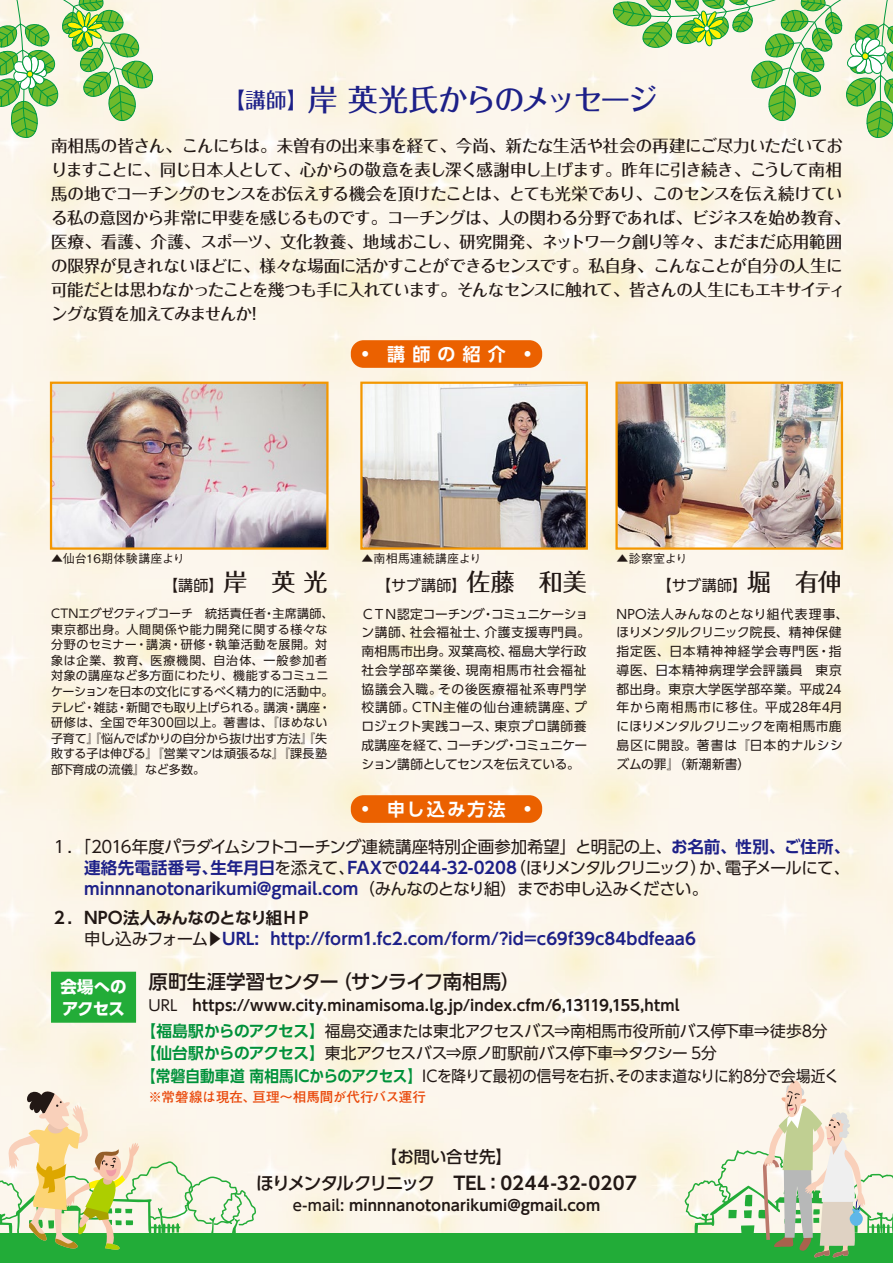
<style>
.page{position:relative;width:893px;height:1263px;background:#fff}
.page>*{position:absolute;margin:0;border:0;box-sizing:border-box;transform-origin:0 0}
.t1{font:500 30px "Folk Pro";letter-spacing:-.065em;color:#1d2088}
.t2{font:500 19.5px "UD Shin Go Pro";letter-spacing:-.03em;color:#221815}
.t3{font:700 18px "UD Shin Go Pro De";letter-spacing:.005em;color:#221815}
.t4{font:700 18px "UD Shin Go Pro De";letter-spacing:.155em;color:#fff}
.t5{font:500 16.5px/24px "Folk Pro";letter-spacing:-.035em;color:#221815}
.t6{font:700 16.5px/28.5px "UD Shin Go Pro De";letter-spacing:.005em;color:#1d2088}
.t7{font:16.5px/21px "UD Shin Go Pro";letter-spacing:-.04em;color:#221815;text-align:right}
.t8{font:700 16.5px/22.5px "UD Shin Go Pro";letter-spacing:-.03em;color:#fff}
.t9{font:500 16.5px "UD Shin Go Pro";letter-spacing:-.01em;color:#221815}
.t10{font:15.75px/22.5px "UD Shin Go Pro";letter-spacing:-.02em;color:#221815}
.t11{font:700 15px "UD Shin Go Pro De";letter-spacing:.01em;color:#221815}
.t12{font:15px "UD Shin Go Pro";letter-spacing:.02em;color:#221815}
.t13{font:700 13.5px "Futo Go B101 Pr 6";letter-spacing:-.005em;color:#e94709}
.t14{font:12.75px/18.8px "UD Shin Go Pro";letter-spacing:.035em;color:#221815}
.t15{font:12px/15.6px "UD Shin Go Pro";letter-spacing:.01em;color:#221815}
.t16{font:500 12px "Gothic BBB Pr 6";letter-spacing:.015em;color:#221815}
.s1{font-size:21px}
.s2{font-family:"Folk Pro";font-weight:500;font-size:24px}
.s3{font-family:"UD Shin Go Pro De";font-weight:700;color:#1d2088}
.s4{font-family:"UD Shin Go Pro";font-weight:400;color:#221815}
.s5{color:#221815}
.s6{font-family:"UD Shin Go Pro";font-weight:400}
.s7{font-family:"UD Shin Go Pro De";font-weight:700;color:#00913a}
.s8{font-family:"UD Shin Go Pro";font-weight:500}
</style>
<div class="page">
<div style="left:0;top:1233px;width:893px;height:30px;background:#22ac38"></div>
<svg style="left:685px;top:1080px;width:208px;height:178px"></svg>
<svg style="left:0;top:1089px;width:256px;height:161px;background:#d7e1ba"></svg>
<div style="left:351px;top:795px;width:191px;height:28px;background:#eb6100;border-radius:13px"></div>
<div style="left:351px;top:340px;width:191px;height:28px;background:#eb6100;border-radius:13px"></div>
<img style="left:53px;top:385px;width:273px;height:162px">
<div style="left:50px;top:382px;width:279px;height:168px;border:2px solid #f39700"></div>
<img style="left:363px;top:385px;width:222px;height:162px">
<div style="left:360px;top:382px;width:228px;height:168px;border:2px solid #f39700"></div>
<img style="left:618px;top:385px;width:222px;height:162px">
<div style="left:615px;top:382px;width:228px;height:168px;border:2px solid #f39700"></div>
<div style="left:51px;top:972px;width:85px;height:51px;background:#22ac38"></div>
<svg style="left:612px;top:0;width:281px;height:138px;background:#cbe2b6"></svg>
<svg style="left:0;top:0;width:154px;height:138px;background:#b7da9f"></svg>
<h1 class="t1" style="left:224px;top:75px;width:436px"><span class="s1">【講師】</span>岸 英光氏からのメッセージ</h1>
<p class="t5" style="left:51px;top:132px;width:801px">南相馬の皆さん、こんにちは。未曽有の出来事を経て、今尚、新たな生活や社会の再建にご尽力いただいておりますことに、同じ日本人として、心からの敬意を表し深く感謝申し上げます。昨年に引き続き、こうして南相馬の地でコーチングのセンスをお伝えする機会を頂けたことは、とても光栄であり、このセンスを伝え続けている私の意図から非常に甲斐を感じるものです。コーチングは、人の関わる分野であれば、ビジネスを始め教育、医療、看護、介護、スポーツ、文化教養、地域おこし、研究開発、ネットワーク創り等々、まだまだ応用範囲の限界が見きれないほどに、様々な場面に活かすことができるセンスです。私自身、こんなことが自分の人生に可能だとは思わなかったことを幾つも手に入れています。そんなセンスに触れて、皆さんの人生にもエキサイティングな質を加えてみませんか!</p>
<p class="t4" style="left:361px;top:340px;width:172px">•　講師の紹介　•</p>
<p class="t16" style="left:51px;top:549px;width:135px">▲仙台16期体験講座より</p>
<p class="t16" style="left:361px;top:549px;width:122px">▲南相馬連続講座より</p>
<p class="t16" style="left:617px;top:549px;width:72px">▲診察室より</p>
<p class="t12" style="left:163px;top:573px;width:166px">【講師】<span class="s2">岸　英 光</span></p>
<p class="t15" style="left:51px;top:605px;width:284px">CTNエグゼクティブコーチ　統括責任者・主席講師、東京都出身。人間関係や能力開発に関する様々な分野のセミナー・講演・研修・執筆活動を展開。対象は企業、教育、医療機関、自治体、一般参加者対象の講座など多方面にわたり、機能するコミュニケーションを日本の文化にするべく精力的に活動中。テレビ・雑誌・新聞でも取り上げられる。講演・講座・研修は、全国で年300回以上。著書は、『ほめない子育て』『悩んでばかりの自分から抜け出す方法』『失敗する子は伸びる』『営業マンは頑張るな』『課長塾部下育成の流儀』など多数。</p>
<p class="t12" style="left:376px;top:573px;width:212px">【サブ講師】<span class="s2">佐藤　和美</span></p>
<p class="t14" style="left:361px;top:604px;width:230px">ＣＴＮ認定コーチング・コミュニケーション講師、社会福祉士、介護支援専門員。南相馬市出身。双葉高校、福島大学行政社会学部卒業後、現南相馬市社会福祉協議会入職。その後医療福祉系専門学校講師。CTN主催の仙台連続講座、プロジェクト実践コース、東京プロ講師養成講座を経て、コーチング・コミュニケーション講師としてセンスを伝えている。</p>
<p class="t4" style="left:361px;top:795px;width:172px">•　申し込み方法　•</p>
<p class="t12" style="left:657px;top:573px;width:187px">【サブ講師】<span class="s2">堀　有伸</span></p>
<p class="t14" style="left:617px;top:604px;width:233px">NPO法人みんなのとなり組代表理事、ほりメンタルクリニック院長、精神保健指定医、日本精神神経学会専門医・指導医、日本精神病理学会評議員　東京都出身。東京大学医学部卒業。平成24年から南相馬市に移住。平成28年4月にほりメンタルクリニックを南相馬市鹿島区に開設。著書は『日本的ナルシシズムの罪』（新潮新書）</p>
<p class="t7" style="left:51px;top:836px;width:801px">１．「2016年度パラダイムシフトコーチング連続講座特別企画参加希望」と明記の上、<span class="s3">お名前、性別、ご住所、連絡先電話番号、生年月日</span>を添えて、<span class="s3">FAX</span>で<span class="s3">0244-32-0208</span>（ほりメンタルクリニック）か、電子メールにて、</p>
<p class="t6" style="left:51px;top:874px;width:659px;text-indent:33px">minnnanotonarikumi@gmail.com<span class="s4">（みんなのとなり組）までお申し込みください。<br></span><span class="s5">２．NPO法人みんなのとなり組ＨＰ</span></p>
<p class="t6" style="left:84px;top:923px;width:613px"><span class="s4">申し込みフォーム▶</span>URL: http://form1.fc2.com/form/?id=c69f39c84bdfeaa6</p>
<p class="t2" style="left:149px;top:966px;width:373px">原町生涯学習センター（サンライフ南相馬）</p>
<p class="t11" style="left:149px;top:993px;width:532px"><span class="s6">URL　</span>https://www.city.minamisoma.lg.jp/index.cfm/6,13119,155,html</p>
<p class="t10" style="left:141px;top:1019px;width:700px"><span class="s7">【福島駅からのアクセス】</span>福島交通または東北アクセスバス⇒南相馬市役所前バス停下車⇒徒歩8分<span class="s7">【仙台駅からのアクセス】</span>東北アクセスバス⇒原ノ町駅前バス停下車⇒タクシー 5分<br><span class="s7">【常磐自動車道 南相馬ICからのアクセス】</span>ICを降りて最初の信号を右折、そのまま道なりに約8分で会場近く</p>
<p class="t13" style="left:149px;top:1086px;width:279px">※常磐線は現在、亘理～相馬間が代行バス運行</p>
<p class="t8" style="left:60px;top:975px;width:68px">会場へのアクセス</p>
<p class="t9" style="left:381px;top:1143px;width:133px">【お問い合せ先】</p>
<p class="t3" style="left:256px;top:1168px;width:382px"><span class="s8">ほりメンタルクリニック　</span>TEL：0244-32-0207</p>
<p class="t11" style="left:293px;top:1193px;width:309px"><span class="s8">e-mail:</span> minnnanotonarikumi@gmail.com</p>
</div>
